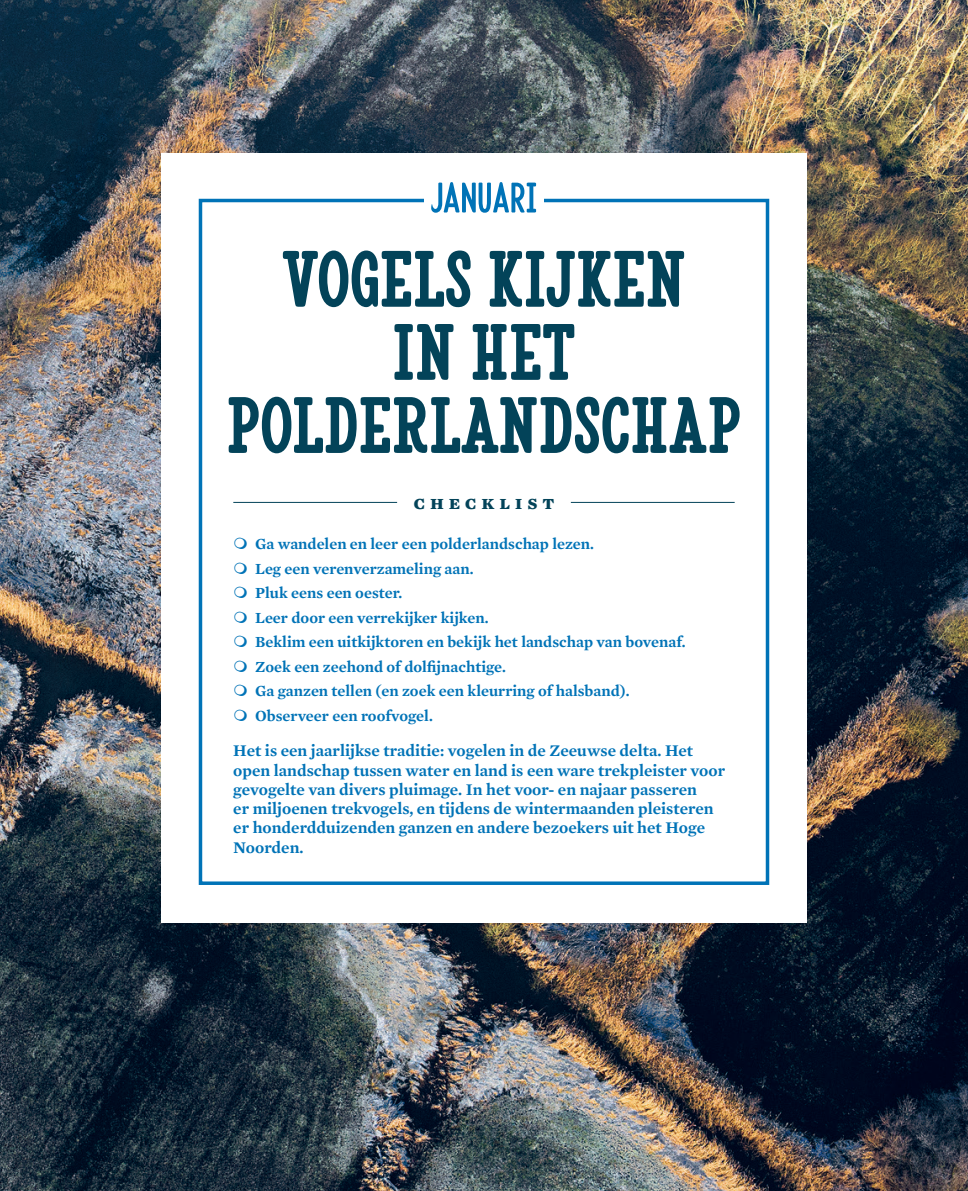
<style>
.page{position:relative;width:968px;height:1191px;background:#fff}
.page>*{position:absolute;margin:0;border:0;box-sizing:border-box;transform-origin:0 0}
.t1{font:127.75px "Camper Serif 2";color:#034359}
.t2{font:68.6px "Camper Sans 1";letter-spacing:-.005em;color:#0073b7}
.t3{font:20.12px "Mercury Text G1 Bold SC";letter-spacing:.24em;color:#034359}
.t4{font:600 16.62px/19.2px "Mercury Text G1";color:#0073b7}
.t5{font:600 15.75px/24.5px "Mercury Text G1";color:#0073b7}
</style>
<div class="page">
<img style="left:0;top:0;width:967px;height:1191px">
<div style="left:161px;top:154px;width:645px;height:769px;background:#fff"></div>
<div style="left:199px;top:199px;width:570px;height:686px;border:4px solid #0073b7"></div>
<div style="left:424px;top:161px;width:119px;height:51px;background:#fff"></div>
<hr style="left:233px;top:502px;width:164px;height:1px;background:#034359">
<hr style="left:570px;top:502px;width:164px;height:1px;background:#034359">
<h2 class="t2" style="left:430px;top:171px;width:108px">JANUARI</h2>
<h1 class="t1" style="left:282px;top:230px;width:405px">Vogels kijken</h1>
<h1 class="t1" style="left:392px;top:303px;width:185px">in het</h1>
<h1 class="t1" style="left:226px;top:376px;width:516px">polderlandschap</h1>
<p class="t3" style="left:413px;top:490px;width:142px">checklist</p>
<p class="t5" style="left:255px;top:531px;width:432px">Ga wandelen en leer een polderlandschap lezen.<br>Leg een verenverzameling aan.<br>Pluk eens een oester.<br>Leer door een verrekijker kijken.<br>Beklim een uitkijktoren en bekijk het landschap van bovenaf.<br>Zoek een zeehond of dolfijnachtige.<br>Ga ganzen tellen (en zoek een kleurring of halsband).<br>Observeer een roofvogel.</p>
<p class="t4" style="left:233px;top:741px;width:493px">Het is een jaarlijkse traditie: vogelen in de Zeeuwse delta. Het open landschap tussen water en land is een ware trekpleister voor gevogelte van divers pluimage. In het voor- en najaar passeren<br>er miljoenen trekvogels, en tijdens de wintermaanden pleisteren er honderdduizenden ganzen en andere bezoekers uit het Hoge Noorden.</p>
</div>
